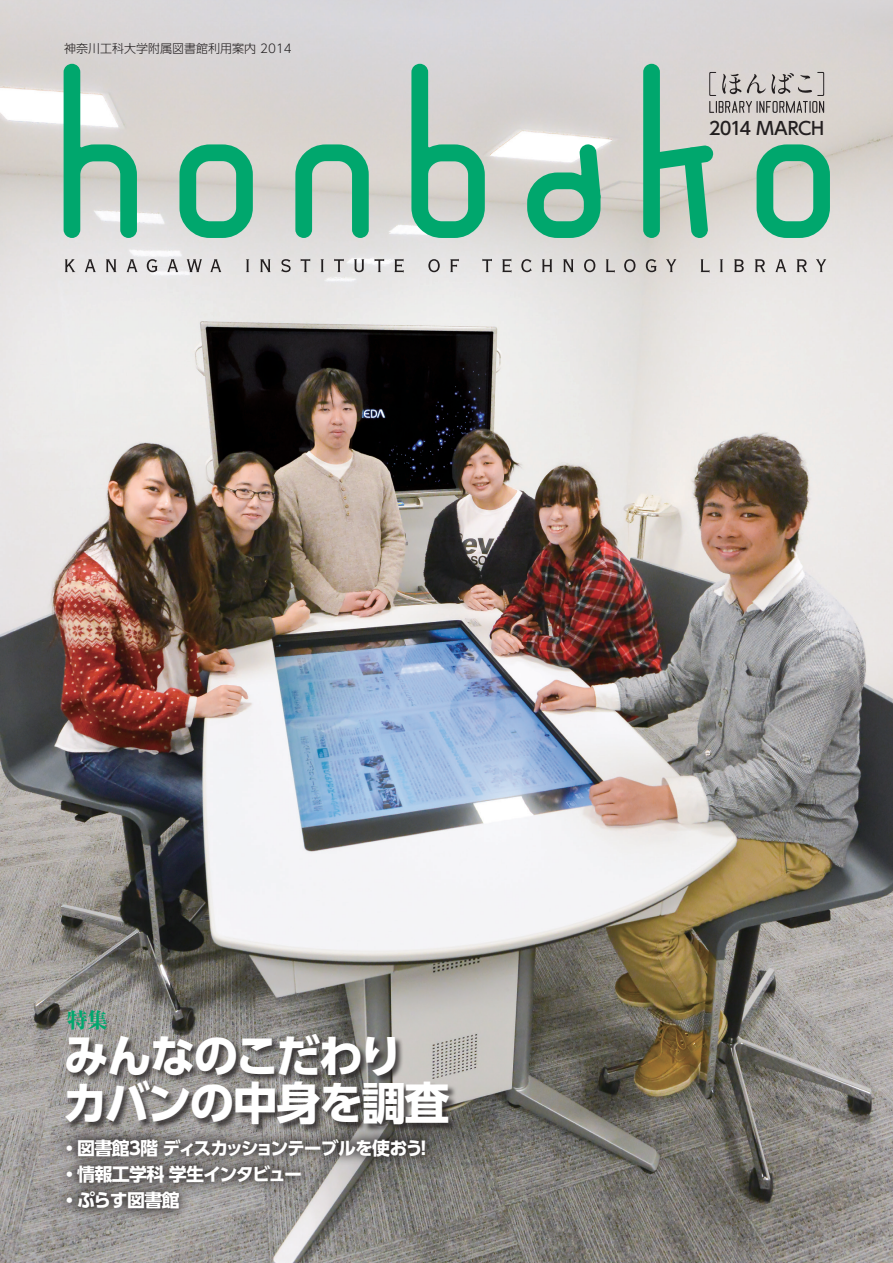
<style>
.page{position:relative;width:893px;height:1263px;background:#fff}
.page>*{position:absolute;margin:0;border:0;box-sizing:border-box;transform-origin:0 0}
.t1{font:700 45px "UD Shin Go Pro";letter-spacing:-.055em;color:#fff}
.t2{font:800 21px "Ryumin Pr 5";color:#00a76d}
.t3{font:700 18px "UD Shin Go Pro";letter-spacing:-.06em;color:#fff}
.t4{font:500 17.7px "MO Clear Tone SG";letter-spacing:-.02em;color:#231f20}
.t5{font:300 12px "UD Shin Go Pro";color:#231f20}
</style>
<div class="page">
<img style="left:0;top:0;width:893px;height:1263px">
<svg style="left:65px;top:259px;width:10px;height:13px"></svg>
<svg style="left:85px;top:259px;width:11px;height:13px"></svg>
<svg style="left:106px;top:259px;width:10px;height:13px"></svg>
<svg style="left:127px;top:259px;width:10px;height:13px"></svg>
<svg style="left:147px;top:259px;width:11px;height:13px"></svg>
<svg style="left:167px;top:259px;width:11px;height:13px"></svg>
<svg style="left:187px;top:259px;width:15px;height:13px"></svg>
<svg style="left:210px;top:259px;width:11px;height:13px"></svg>
<svg style="left:246px;top:259px;width:3px;height:13px"></svg>
<svg style="left:260px;top:259px;width:11px;height:13px"></svg>
<svg style="left:281px;top:259px;width:10px;height:13px"></svg>
<svg style="left:301px;top:259px;width:9px;height:13px"></svg>
<svg style="left:321px;top:259px;width:3px;height:13px"></svg>
<svg style="left:334px;top:259px;width:10px;height:13px"></svg>
<svg style="left:354px;top:259px;width:10px;height:13px"></svg>
<svg style="left:375px;top:259px;width:9px;height:13px"></svg>
<svg style="left:394px;top:259px;width:10px;height:13px"></svg>
<svg style="left:428px;top:259px;width:12px;height:13px"></svg>
<svg style="left:450px;top:259px;width:9px;height:13px"></svg>
<svg style="left:482px;top:259px;width:10px;height:13px"></svg>
<svg style="left:502px;top:259px;width:9px;height:13px"></svg>
<svg style="left:521px;top:259px;width:11px;height:13px"></svg>
<svg style="left:542px;top:259px;width:10px;height:13px"></svg>
<svg style="left:563px;top:259px;width:11px;height:13px"></svg>
<svg style="left:584px;top:259px;width:11px;height:13px"></svg>
<svg style="left:606px;top:259px;width:9px;height:13px"></svg>
<svg style="left:624px;top:259px;width:11px;height:13px"></svg>
<svg style="left:646px;top:259px;width:11px;height:13px"></svg>
<svg style="left:666px;top:259px;width:10px;height:13px"></svg>
<svg style="left:701px;top:259px;width:8px;height:13px"></svg>
<svg style="left:720px;top:259px;width:3px;height:13px"></svg>
<svg style="left:734px;top:259px;width:10px;height:13px"></svg>
<svg style="left:755px;top:259px;width:10px;height:13px"></svg>
<svg style="left:775px;top:259px;width:11px;height:13px"></svg>
<svg style="left:797px;top:259px;width:10px;height:13px"></svg>
<svg style="left:816px;top:259px;width:10px;height:13px"></svg>
<svg style="left:64px;top:64px;width:73px;height:174px;background:#89c7af"></svg>
<svg style="left:179px;top:144px;width:74px;height:94px;background:#61bb99"></svg>
<svg style="left:295px;top:144px;width:74px;height:94px;background:#6ebe9f"></svg>
<svg style="left:411px;top:64px;width:74px;height:174px;background:#7ec0a7"></svg>
<svg style="left:527px;top:144px;width:74px;height:94px;background:#70c2a3"></svg>
<svg style="left:643px;top:64px;width:187px;height:174px;background:#9ac3b0"></svg>
<div style="left:65px;top:1034px;width:393px;height:99px;background:#231f20;opacity:.75"></div>
<div style="left:56px;top:1128px;width:380px;height:93px;background:#231f20;opacity:.85"></div>
<p class="t5" style="left:64px;top:39px;width:229px">神奈川工科大学附属図書館利用案内 2014</p>
<p class="t4" style="left:709px;top:116px;width:116px">2014 MARCH</p>
<p class="t2" style="left:67px;top:1003px;width:43px">特集</p>
<p class="t1" style="left:64px;top:1019px;width:341px">みんなのこだわり</p>
<p class="t1" style="left:63px;top:1066px;width:388px">カバンの中身を調査</p>
<p class="t3" style="left:60px;top:1133px;width:374px">・ 図書館3階ディスカッションテーブルを使おう！</p>
<p class="t3" style="left:60px;top:1159px;width:243px">・ 情報工学科学生インタビュー</p>
<p class="t3" style="left:60px;top:1186px;width:121px">・ ぷらす図書館</p>
</div>
